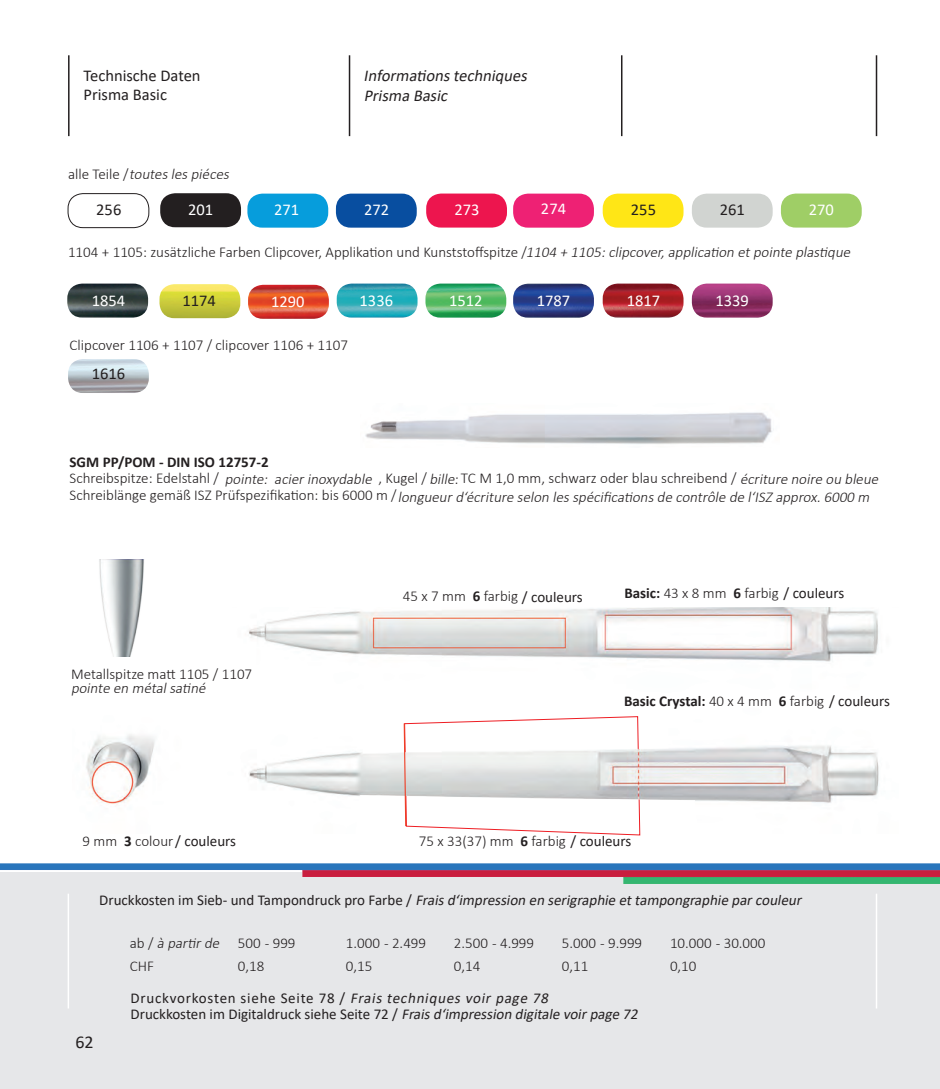
<style>
.page{position:relative;width:940px;height:1089px;background:#fff}
.page>*{position:absolute;margin:0;border:0;box-sizing:border-box;transform-origin:0 0}
.t1{font:18px "Calibri";color:#231f20}
.t2{font:16.5px "Calibri";color:#fff}
.t3{font:16.5px/19.8px "Calibri";color:#231f20}
.t4{font:italic 16.5px/19.8px "Calibri";color:#231f20}
.t5{font:300 15px/16.5px "Calibri";color:#231f20}
.t6{font:15px/16.5px "Calibri";color:#231f20}
.t7{font:italic 300 15px "Calibri";color:#231f20}
.t8{font:italic 15px "Calibri";color:#231f20}
.t9{font:700 15px "Calibri";color:#231f20}
.s1{font-style:normal}
.s2{font-style:italic}
.s3{font-weight:700}
.s4{font-weight:400}
.s5{font-weight:300}
</style>
<div class="page">
<hr style="left:68px;top:55px;width:2px;height:81px;background:#231f20">
<hr style="left:349px;top:55px;width:1px;height:81px;background:#231f20">
<hr style="left:621px;top:55px;width:1px;height:81px;background:#231f20">
<hr style="left:875px;top:55px;width:2px;height:81px;background:#231f20">
<div style="left:0;top:872px;width:940px;height:217px;background:#e6e7e9"></div>
<hr style="left:875px;top:893px;width:2px;height:115px;background:#fff">
<hr style="left:68px;top:893px;width:1px;height:115px;background:#fff">
<img style="left:0;top:95px;width:940px;height:882px">
<img style="left:73px;top:607px;width:825px;height:226px">
<img style="left:99px;top:559px;width:45px;height:97px">
<img style="left:360px;top:404px;width:419px;height:43px">
<img style="left:248px;top:285px;width:81px;height:34px">
<img style="left:337px;top:283px;width:80px;height:34px">
<img style="left:425px;top:283px;width:81px;height:34px">
<img style="left:513px;top:284px;width:81px;height:34px">
<img style="left:603px;top:283px;width:80px;height:34px">
<img style="left:67px;top:283px;width:81px;height:34px">
<img style="left:159px;top:284px;width:81px;height:34px">
<img style="left:692px;top:283px;width:80px;height:34px">
<div style="left:603px;top:194px;width:80px;height:34px;background:#ffe616;border-radius:15px"></div>
<div style="left:692px;top:194px;width:80px;height:34px;background:#d1d4d1;border-radius:15px"></div>
<div style="left:160px;top:193px;width:81px;height:34px;background:#231f20;border-radius:15px"></div>
<div style="left:68px;top:194px;width:81px;height:34px;background:#fff;border-radius:15px"></div>
<div style="left:68px;top:193px;width:81px;height:35px;border:1px solid #231f20;border-radius:15px"></div>
<div style="left:247px;top:194px;width:81px;height:34px;background:#069ddc;border-radius:15px"></div>
<div style="left:336px;top:194px;width:81px;height:34px;background:#084ea0;border-radius:15px"></div>
<div style="left:426px;top:193px;width:81px;height:34px;background:#ed154e;border-radius:15px"></div>
<div style="left:513px;top:194px;width:81px;height:34px;background:#ee2174;border-radius:15px"></div>
<div style="left:781px;top:193px;width:80px;height:34px;background:#9fce66;border-radius:15px"></div>
<img style="left:68px;top:359px;width:81px;height:34px">
<svg style="left:403px;top:716px;width:237px;height:119px"></svg>
<div style="left:419px;top:834px;width:172px;height:21px;background:#fff"></div>
<p class="t3" style="left:84px;top:65px;width:119px">Technische Daten<br>Prisma Basic</p>
<p class="t7" style="left:68px;top:165px;width:166px"><span class="s1">a l l e Te i l e /</span>toutes les piéces</p>
<p class="t4" style="left:364px;top:65px;width:169px">Informationstechniques<br>Prisma Basic</p>
<p class="t3" style="left:96px;top:199px;width:27px">256</p>
<p class="t2" style="left:188px;top:198px;width:27px">201</p>
<p class="t2" style="left:274px;top:198px;width:27px">271</p>
<p class="t2" style="left:364px;top:198px;width:27px">272</p>
<p class="t2" style="left:454px;top:198px;width:27px">273</p>
<p class="t2" style="left:541px;top:197px;width:27px">274</p>
<p class="t3" style="left:631px;top:199px;width:27px">255</p>
<p class="t3" style="left:720px;top:199px;width:27px">261</p>
<p class="t2" style="left:809px;top:198px;width:27px">270</p>
<p class="t5" style="left:68px;top:243px;width:787px">1104 + 1105: zusätzliche Farben Clipcover, Applikation und Kunststoffspitze /<span class="s2">1104 + 1105:clipcover,application etpointe plastique</span></p>
<p class="t2" style="left:92px;top:289px;width:35px">1854</p>
<p class="t3" style="left:182px;top:290px;width:35px">1174</p>
<p class="t2" style="left:271px;top:290px;width:35px">1290</p>
<p class="t2" style="left:359px;top:289px;width:35px">1336</p>
<p class="t2" style="left:449px;top:289px;width:35px">1512</p>
<p class="t2" style="left:537px;top:289px;width:35px">1787</p>
<p class="t2" style="left:627px;top:289px;width:35px">1817</p>
<p class="t2" style="left:715px;top:289px;width:35px">1339</p>
<p class="t5" style="left:70px;top:336px;width:280px">Clipcover 1106 + 1107 / clipcover 1106 + 1107</p>
<p class="t3" style="left:92px;top:363px;width:35px">1616</p>
<p class="t5" style="left:70px;top:453px;width:813px"><span class="s3">SGM PP/POM - DIN ISO 12757-2<br></span>Schreibspitze: Edelstahl / <span class="s2">pointe: acierinoxydable</span> , Kugel / <span class="s2">bille</span>:TC M 1,0 mm, schwarz oder blau schreibend / <span class="s2">écriture noire ou bleue<br></span>Schreiblänge gemäß ISZ Prüfspezifikation: bis 6000 m /</p>
<p class="t7" style="left:398px;top:487px;width:476px">longueurd‘écriture selon lesspécificationsde contrôle de l‘ISZ approx.6000 m</p>
<p class="t5" style="left:71px;top:665px;width:183px">Metallspitze matt 1105 / 1107</p>
<p class="t7" style="left:71px;top:679px;width:139px">pointe en métalsatiné</p>
<p class="t5" style="left:83px;top:832px;width:155px">9 mm <span class="s3">3</span> colour<span class="s4">/ couleurs</span></p>
<p class="t5" style="left:403px;top:587px;width:181px">45 x 7 mm <span class="s3">6</span> farbig <span class="s4">/ couleurs</span></p>
<p class="t5" style="left:624px;top:584px;width:221px"><span class="s3">Basic:</span> 43 x 8 mm <span class="s3">6</span> farbig <span class="s4">/ couleurs</span></p>
<p class="t9" style="left:624px;top:690px;width:267px">Basic Crystal: <span class="s5">40 x 4 mm</span> 6 <span class="s5">farbig</span> <span class="s4">/ couleurs</span></p>
<p class="t5" style="left:419px;top:832px;width:214px">75 x 33(37) mm <span class="s3">6</span> farbig <span class="s4">/ couleurs</span></p>
<p class="t8" style="left:99px;top:890px;width:707px"><span class="s1">D r u c k ko st e n i m S i e b - u n d Ta m p o n d r u c k p ro Fa r b e /</span> Fraisd‘impression en serigraphie ettampongraphie parcouleur</p>
<p class="t5" style="left:130px;top:934px;width:167px">ab / <span class="s2">à partirde</span> 500 - 999</p>
<p class="t5" style="left:346px;top:934px;width:82px">1.000 - 2.499</p>
<p class="t5" style="left:454px;top:934px;width:82px">2.500 - 4.999</p>
<p class="t5" style="left:562px;top:934px;width:82px">5.000 - 9.999</p>
<p class="t5" style="left:670px;top:934px;width:97px">10.000 - 30.000</p>
<p class="t5" style="left:130px;top:957px;width:26px">CHF</p>
<p class="t5" style="left:238px;top:957px;width:28px">0,18</p>
<p class="t5" style="left:346px;top:957px;width:28px">0,15</p>
<p class="t5" style="left:454px;top:957px;width:28px">0,14</p>
<p class="t5" style="left:562px;top:957px;width:28px">0,11</p>
<p class="t5" style="left:670px;top:957px;width:28px">0,10</p>
<p class="t1" style="left:75px;top:1029px;width:20px">62</p>
<p class="t6" style="left:131px;top:989px;width:512px">Druckvorkosten siehe Seite 78 / <span class="s2">Frais techniques voir page 78<br></span>Druckkosten im Digitaldruck siehe Seite 72 / <span class="s2">Fraisd‘impression digitale voirpage 72</span></p>
</div>
